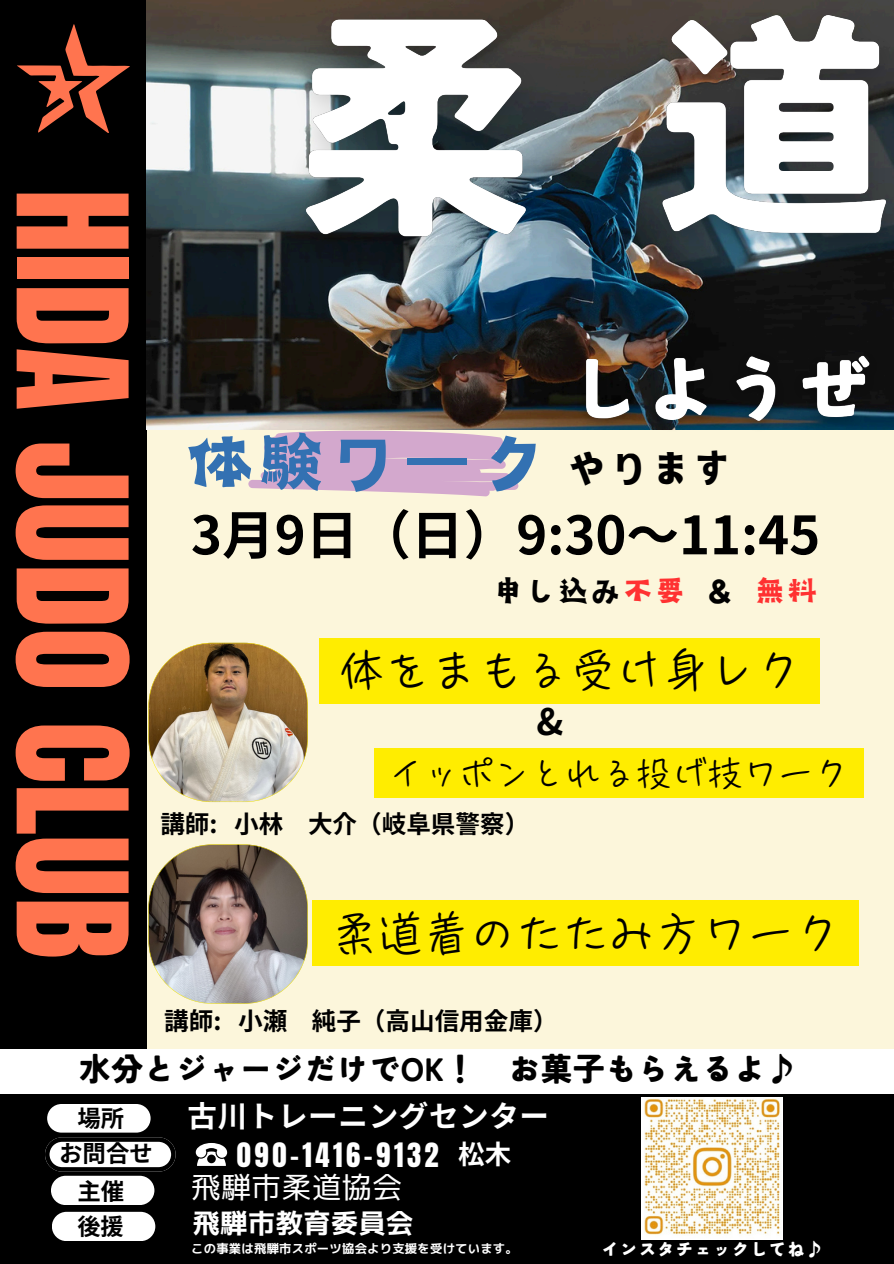
<style>
.page{position:relative;width:894px;height:1264px;background:#fff}
.page>*{position:absolute;margin:0;border:0;box-sizing:border-box;transform-origin:0 0}
.t1{font:130.2px "Anton";color:#ff744f}
.t2{font:79.35px "Canva Joy Hei JP";color:#3371b2}
.t3{font:700 52.65px "Noto Sans JP";color:#000}
.t4{font:46.5px "Canva Joy Hei JP";color:#000}
.t5{font:46.35px "TT Cook Hand R";color:#000}
.t6{font:700 36.3px "Noto Sans JP";color:#000}
.t7{font:36px "Canva Joy Hei JP";color:#000}
.t8{font:35.4px "TT Cook Hand R";color:#000}
.t9{font:900 32.25px "Tsunagi Gothic";color:#000}
.t10{font:700 29.55px "Noto Sans JP";letter-spacing:.02em;color:#fff}
.t11{font:29.55px "mplus 1 p regular";letter-spacing:.02em;color:#fff}
.t12{font:28.5px "Anton";letter-spacing:.125em;color:#fff}
.t13{font:27px "mplus 1 p bold";letter-spacing:.02em;color:#fff}
.t14{font:700 26.55px "Noto Sans JP";color:#fff}
.t15{font:700 24.6px "Noto Sans JP";color:#000}
.t16{font:700 23.4px "Noto Sans JP";color:#000}
.t17{font:700 23.1px "Noto Sans JP";color:#000}
.t18{font:900 18px "Tsunagi Gothic";letter-spacing:.03em;color:#fff}
.t19{font:12.3px "mplus 1 p bold";letter-spacing:.02em;color:#fff}
.s1{color:#ff3131}
</style>
<div class="page">
<div style="left:0;top:1048px;width:893px;height:215px;background:#000"></div>
<svg style="left:196px;top:1143px;width:31px;height:22px"></svg>
<svg style="left:45px;top:1104px;width:130px;height:67px"></svg>
<div style="left:79px;top:252px;width:814px;height:833px;background:#fcf6db"></div>
<div style="left:0;top:0;width:147px;height:1052px;background:#000"></div>
<svg style="left:17px;top:24px;width:112px;height:109px"></svg>
<div style="left:0;top:1048px;width:893px;height:45px;background:#fff"></div>
<img style="left:147px;top:0;width:746px;height:430px">
<svg style="left:248px;top:430px;width:270px;height:66px"></svg>
<img style="left:148px;top:643px;width:160px;height:159px">
<svg style="left:148px;top:844px;width:160px;height:159px;background:#8f847b"></svg>
<img style="left:641px;top:1097px;width:141px;height:142px">
<img style="left:273px;top:0;width:286px;height:276px">
<img style="left:630px;top:0;width:263px;height:272px">
<img style="left:566px;top:343px;width:318px;height:87px">
<div style="left:319px;top:638px;width:500px;height:65px;background:#ffed00"></div>
<div style="left:374px;top:748px;width:489px;height:49px;background:#ffed00"></div>
<div style="left:312px;top:900px;width:546px;height:65px;background:#ffed00"></div>
<div style="left:51px;top:1175px;width:103px;height:29px;background:#fff;border-radius:15px"></div>
<div style="left:52px;top:1211px;width:103px;height:30px;background:#fff;border-radius:15px"></div>
<p class="t1" style="left:165px;top:189px;width:772px;rotate:90deg">HIDA JUDO CLUB</p>
<p class="t2" style="left:184px;top:426px;width:365px">体験ワーク</p>
<h6 class="t3" style="left:191px;top:493px;width:630px">3月 9日（日）9:30〜11:45</h6>
<p class="t4" style="left:565px;top:447px;width:169px">やります</p>
<p class="t7" style="left:492px;top:574px;width:327px">申し込み<span class="s1">不要</span> &amp; <span class="s1">無料</span></p>
<p class="t5" style="left:338px;top:647px;width:464px">体をまもる受け身レク</p>
<p class="t6" style="left:536px;top:693px;width:28px">&amp;</p>
<h5 class="t8" style="left:388px;top:755px;width:462px">イッポンとれる投げ技ワーク</h5>
<p class="t15" style="left:160px;top:804px;width:370px">講師: 小林 大介（岐阜県警察）</p>
<p class="t5" style="left:330px;top:909px;width:511px">柔道着のたたみ方ワーク</p>
<h3 class="t15" style="left:164px;top:1001px;width:395px">講師: 小瀬 純子（高山信用金庫）</h3>
<h5 class="t9" style="left:79px;top:1052px;width:720px">水分とジャージだけでOK！ お菓子もらえるよ♪</h5>
<h5 class="t16" style="left:77px;top:1099px;width:48px">場所</h5>
<h4 class="t16" style="left:59px;top:1134px;width:95px">お問合せ</h4>
<p class="t16" style="left:77px;top:1172px;width:48px">主催</p>
<p class="t16" style="left:59px;top:1228px;width:48px">主催</p>
<p class="t16" style="left:53px;top:1204px;width:95px">お問合せ</p>
<p class="t17" style="left:77px;top:1208px;width:48px">後援</p>
<h6 class="t10" style="left:187px;top:1092px;width:363px">古川トレーニングセンター</h6>
<p class="t14" style="left:458px;top:1132px;width:54px">松木</p>
<p class="t12" style="left:237px;top:1134px;width:203px">090-1416-9132</p>
<p class="t11" style="left:191px;top:1166px;width:212px">飛騨市柔道協会</p>
<p class="t13" style="left:193px;top:1203px;width:222px">飛騨市教育委員会</p>
<p class="t19" style="left:191px;top:1239px;width:328px">この事業は飛騨市スポーツ協会より支援を受けています。</p>
<p class="t18" style="left:601px;top:1239px;width:224px">インスタチェックしてね♪</p>
</div>
